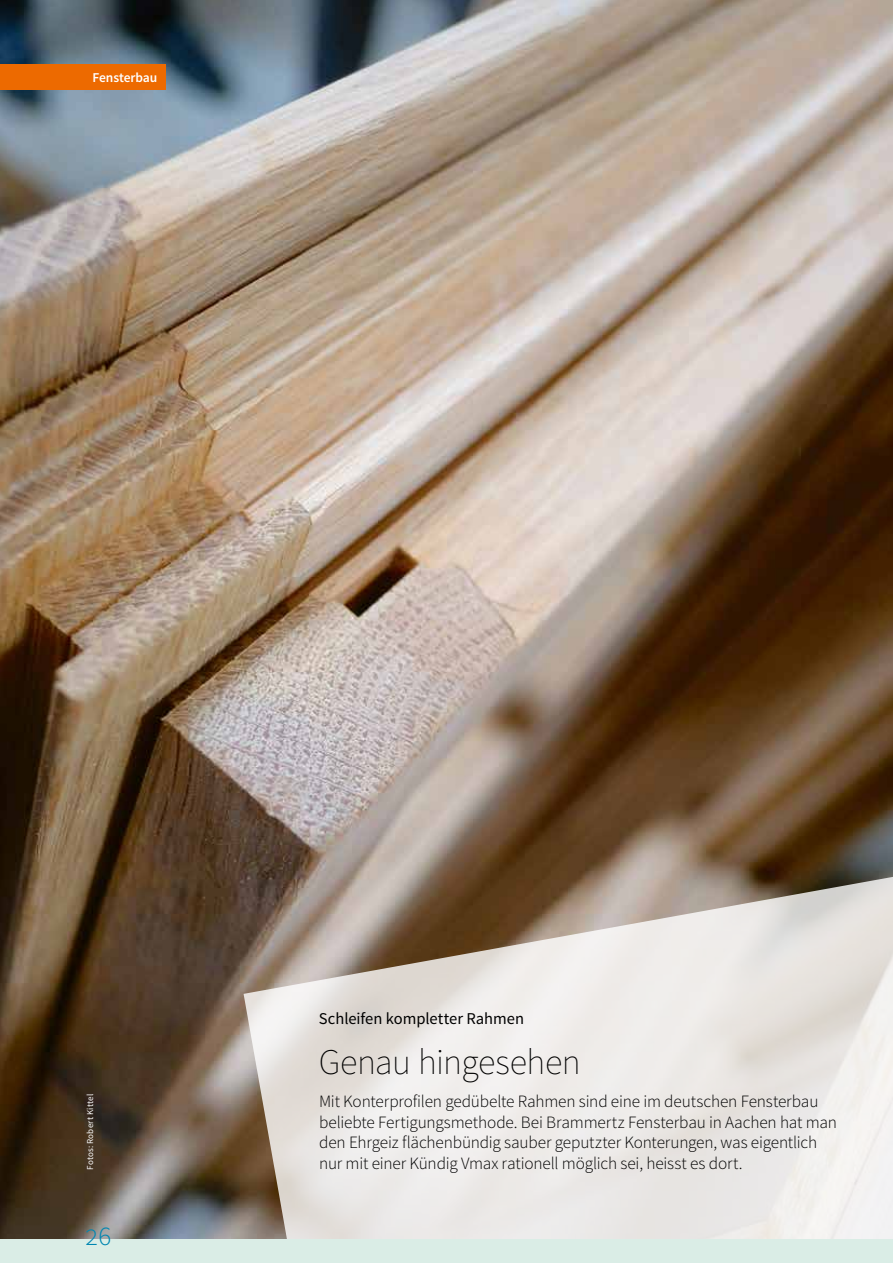
<style>
.page{position:relative;width:893px;height:1263px;background:#fff}
.page>*{position:absolute;margin:0;border:0;box-sizing:border-box;transform-origin:0 0}
.t1{font:200 36px "Source Sans Pro";letter-spacing:-.01em;color:#000}
.t2{font:300 27px "Source Sans Pro";color:#0086b1}
.t3{font:300 17.25px/20.7px "Source Sans Pro";letter-spacing:-.01em;color:#000}
.t4{font:16.5px "Source Sans Pro";letter-spacing:-.005em;color:#000}
.t5{font:600 13.5px "Source Sans Pro";letter-spacing:-.01em;color:#fff}
.t6{font:9px "Source Sans Pro";letter-spacing:.02em;color:#fff}
</style>
<div class="page">
<img style="left:0;top:0;width:893px;height:1239px">
<svg style="left:244px;top:877px;width:649px;height:362px;fill:#eae7e5"></svg>
<div style="left:0;top:64px;width:166px;height:25px;background:#ed6a00"></div>
<div style="left:0;top:1239px;width:893px;height:24px;background:#daede6"></div>
<p class="t5" style="left:93px;top:69px;width:66px">Fensterbau</p>
<p class="t6" style="left:85px;top:1170px;width:78px;rotate:-90deg">Fotos: Robert Kittel</p>
<h2 class="t2" style="left:85px;top:1219px;width:28px">26</h2>
<p class="t4" style="left:319px;top:1008px;width:207px">Schleifen kompletter Rahmen</p>
<h1 class="t1" style="left:319px;top:1040px;width:264px">Genau hingesehen</h1>
<p class="t3" style="left:319px;top:1091px;width:519px">Mit Konterprofilen gedübelte Rahmen sind eine im deutschen Fensterbau beliebte Fertigungsmethode. Bei Brammertz Fensterbau in Aachen hat man den Ehrgeiz flächenbündig sauber geputzter Konterungen, was eigentlich</p>
<p class="t3" style="left:319px;top:1153px;width:425px">nur mit einer Kündig Vmax rationell möglich sei, heisst es dort.</p>
</div>
